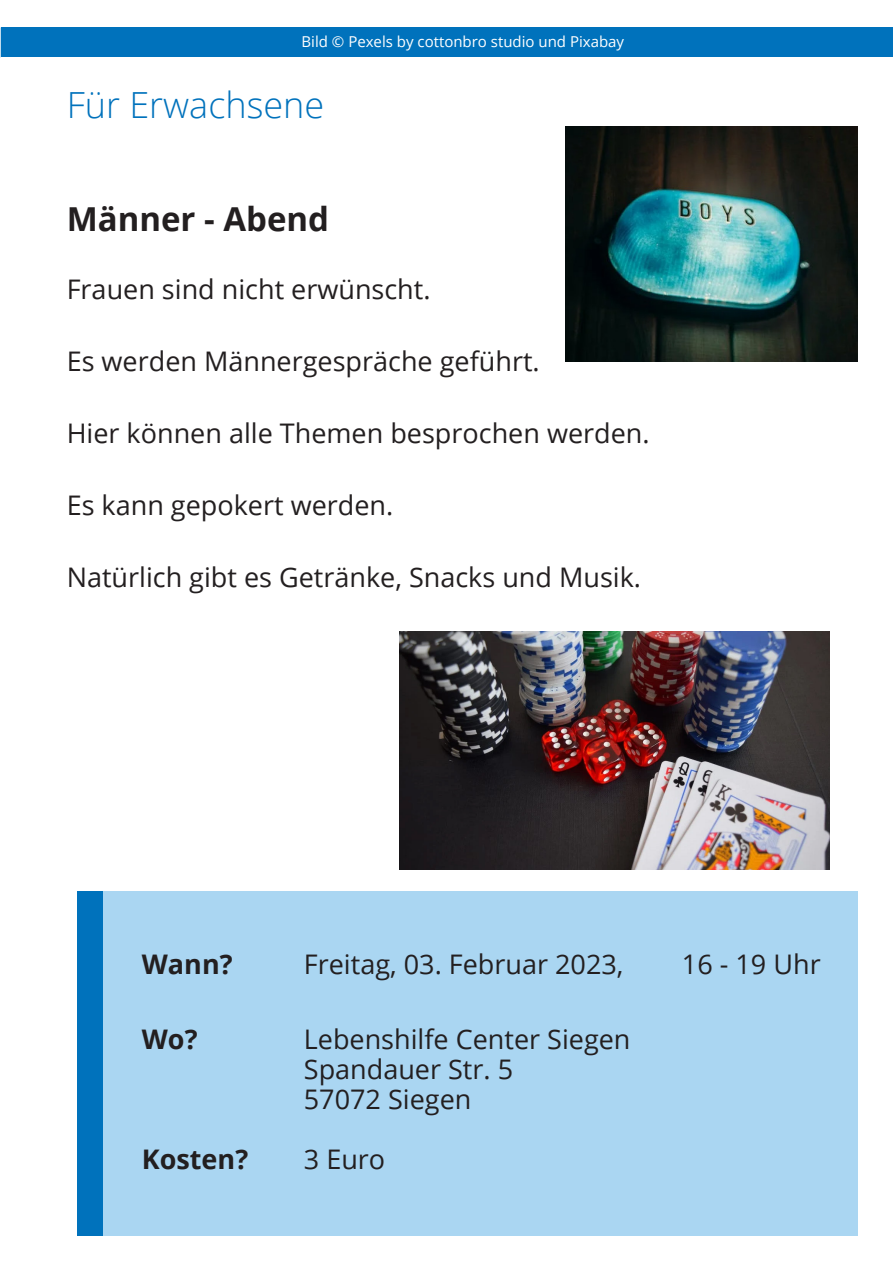
<style>
.page{position:relative;width:893px;height:1263px;background:#fff}
.page>*{position:absolute;margin:0;border:0;box-sizing:border-box;transform-origin:0 0}
.t1{font:300 36px "Open Sans";color:#0072bc}
.t2{font:700 33px "Open Sans";color:#231f20}
.t3{font:27px "Open Sans";color:#231f20}
.t4{font:700 27px "Open Sans";color:#231f20}
.t5{font:15px "Open Sans";color:#fff}
</style>
<div class="page">
<div style="left:1px;top:27px;width:892px;height:30px;background:#0072bc"></div>
<div style="left:78px;top:892px;width:780px;height:344px;background:#aad6f2"></div>
<div style="left:77px;top:892px;width:25px;height:344px;background:#0072bc"></div>
<img style="left:566px;top:126px;width:292px;height:235px">
<img style="left:399px;top:631px;width:430px;height:239px">
<p class="t5" style="left:302px;top:31px;width:324px">Bild © Pexels by cottonbro studio und Pixabay</p>
<p class="t1" style="left:67px;top:80px;width:259px">Für Erwachsene</p>
<p class="t2" style="left:67px;top:196px;width:264px">Männer - Abend</p>
<p class="t3" style="left:67px;top:271px;width:365px">Frauen sind nicht erwünscht.</p>
<p class="t3" style="left:67px;top:343px;width:475px">Es werden Männergespräche geführt.</p>
<p class="t3" style="left:67px;top:415px;width:584px">Hier können alle Themen besprochen werden.</p>
<p class="t3" style="left:67px;top:487px;width:328px">Es kann gepokert werden.</p>
<p class="t3" style="left:67px;top:559px;width:576px">Natürlich gibt es Getränke, Snacks und Musik.</p>
<p class="t4" style="left:142px;top:945px;width:92px">Wann?</p>
<p class="t3" style="left:304px;top:945px;width:321px">Freitag, 03. Februar 2023,</p>
<p class="t3" style="left:682px;top:945px;width:140px">16 - 19 Uhr</p>
<p class="t4" style="left:142px;top:1020px;width:57px">Wo?</p>
<p class="t3" style="left:304px;top:1020px;width:328px">Lebenshilfe Center Siegen</p>
<p class="t3" style="left:304px;top:1050px;width:211px">Spandauer Str. 5</p>
<p class="t3" style="left:304px;top:1080px;width:169px">57072 Siegen</p>
<p class="t4" style="left:142px;top:1140px;width:108px">Kosten?</p>
<p class="t3" style="left:304px;top:1140px;width:83px">3 Euro</p>
</div>
